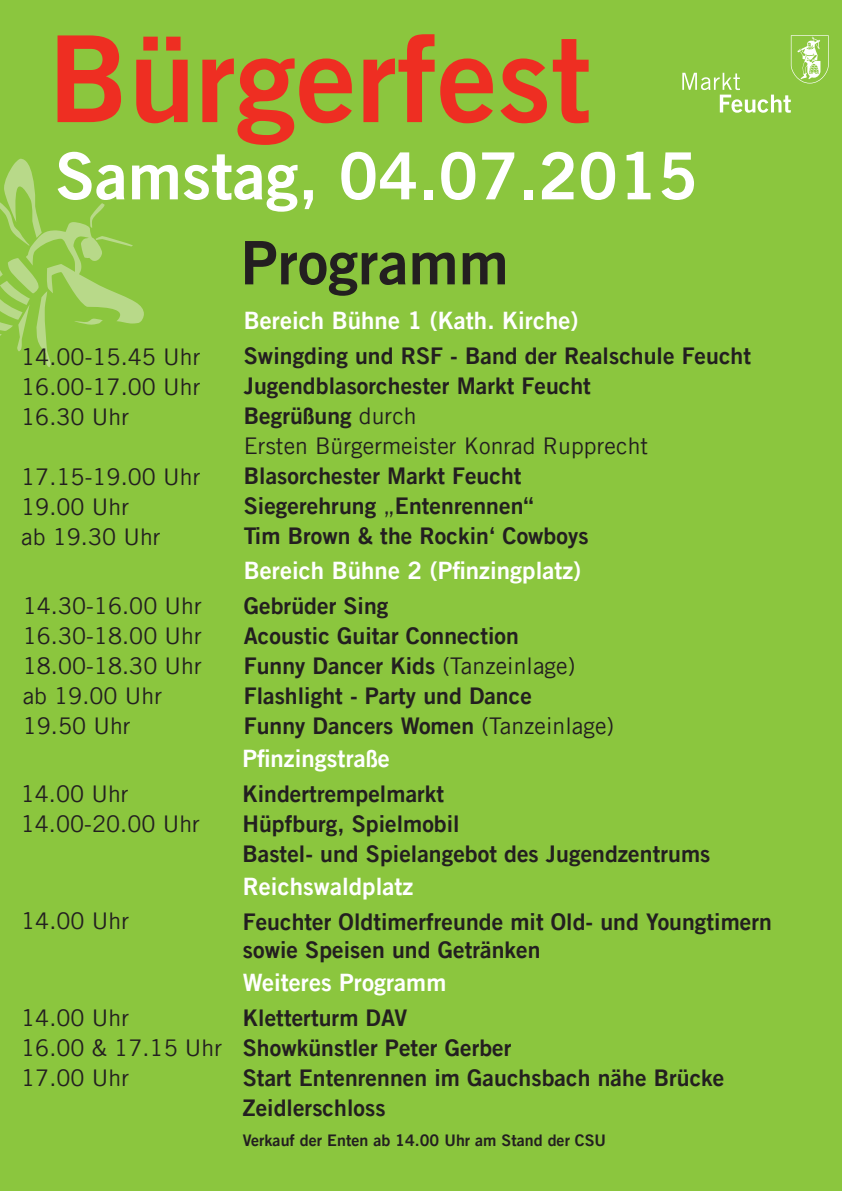
<style>
.page{position:relative;width:842px;height:1191px;background:#8bc63e}
.page>*{position:absolute;margin:0;border:0;box-sizing:border-box;transform-origin:0 0}
.t1{font:120px "Trade Gothic LT Com Bd 2";letter-spacing:.005em;color:#ee2e22}
.t2{font:65px "Trade Gothic LT Com Bd 2";letter-spacing:.005em;color:#fff}
.t3{font:60px "Trade Gothic LT Com Bd 2";letter-spacing:.005em;color:#231f20}
.t4{font:24px "Trade Gothic LT Com Bd 2";letter-spacing:.005em;color:#fff}
.t5{font:23px/30px "Trade Gothic LT Com Bd 2";letter-spacing:.005em;color:#231f20}
.t6{font:23px/30px "Trade Gothic LT Com";letter-spacing:.005em;color:#231f20}
.t7{font:16px "Trade Gothic LT Com Bd 2";letter-spacing:.005em;color:#231f20}
.s1{font-family:"Trade Gothic LT Com"}
</style>
<div class="page">
<svg style="left:1px;top:159px;width:143px;height:208px"></svg>
<svg style="left:682px;top:35px;width:147px;height:78px"></svg>
<h1 class="t1" style="left:48px;top:5px;width:545px">Bürgerfest</h1>
<h2 class="t2" style="left:55px;top:136px;width:644px">Samstag, 04.07.2015</h2>
<h3 class="t3" style="left:241px;top:226px;width:269px">Programm</h3>
<p class="t4" style="left:244px;top:306px;width:336px">Bereich Bühne 1 (Kath. Kirche)</p>
<p class="t5" style="left:244px;top:341px;width:509px">Swingding und RSF - Band der Realschule Feucht<br>Jugendblasorchester Markt Feucht<br>Begrüßung <span class="s1">durch</span></p>
<p class="t6" style="left:244px;top:431px;width:406px">Ersten Bürgermeister Konrad Rupprecht</p>
<p class="t5" style="left:244px;top:461px;width:346px">Blasorchester Markt Feucht<br>Siegerehrung <span class="s1">„</span>Entenrennen“<br>Tim Brown &amp; the Rockin‘ Cowboys</p>
<p class="t6" style="left:21px;top:342px;width:181px;text-align:justify">14.00-15.45 Uhr 16.00-17.00 Uhr 16.30 Uhr</p>
<p class="t6" style="left:21px;top:462px;width:181px">17.15-19.00 Uhr<br>19.00 Uhr<br>ab 19.30 Uhr</p>
<p class="t6" style="left:23px;top:591px;width:181px">14.30-16.00 Uhr<br>16.30-18.00 Uhr<br>18.00-18.30 Uhr ab 19.00 Uhr<br>19.50 Uhr</p>
<p class="t6" style="left:21px;top:778px;width:181px">14.00 Uhr<br>14.00-20.00 Uhr</p>
<p class="t6" style="left:21px;top:906px;width:109px">14.00 Uhr</p>
<p class="t6" style="left:21px;top:1002px;width:202px">14.00 Uhr<br>16.00 &amp; 17.15 Uhr<br>17.00 Uhr</p>
<p class="t4" style="left:244px;top:555px;width:339px">Bereich Bühne 2 (Pfinzingplatz)</p>
<p class="t5" style="left:244px;top:590px;width:372px">Gebrüder Sing<br>Acoustic Guitar Connection<br>Funny Dancer Kids <span class="s1">(Tanzeinlage)<br></span>Flashlight - Party und Dance<br>Funny Dancers Women <span class="s1">(Tanzeinlage)</span></p>
<p class="t4" style="left:242px;top:744px;width:149px">Pfinzingstraße</p>
<p class="t5" style="left:242px;top:778px;width:470px">Kindertrempelmarkt<br>Hüpfburg, Spielmobil<br>Bastel- und Spielangebot des Jugendzentrums</p>
<p class="t4" style="left:243px;top:871px;width:172px">Reichswaldplatz</p>
<p class="t5" style="left:243px;top:907px;width:531px;line-height:28.3px">Feuchter Oldtimerfreunde mit Old- und Youngtimern sowie Speisen und Getränken</p>
<p class="t4" style="left:243px;top:968px;width:205px">Weiteres Programm</p>
<p class="t5" style="left:243px;top:1002px;width:483px">Kletterturm DAV<br>Showkünstler Peter Gerber<br>Start Entenrennen im Gauchsbach nähe Brücke<br>Zeidlerschloss</p>
<p class="t7" style="left:243px;top:1130px;width:365px">Verkauf der Enten ab 14.00 Uhr am Stand der CSU</p>
</div>
